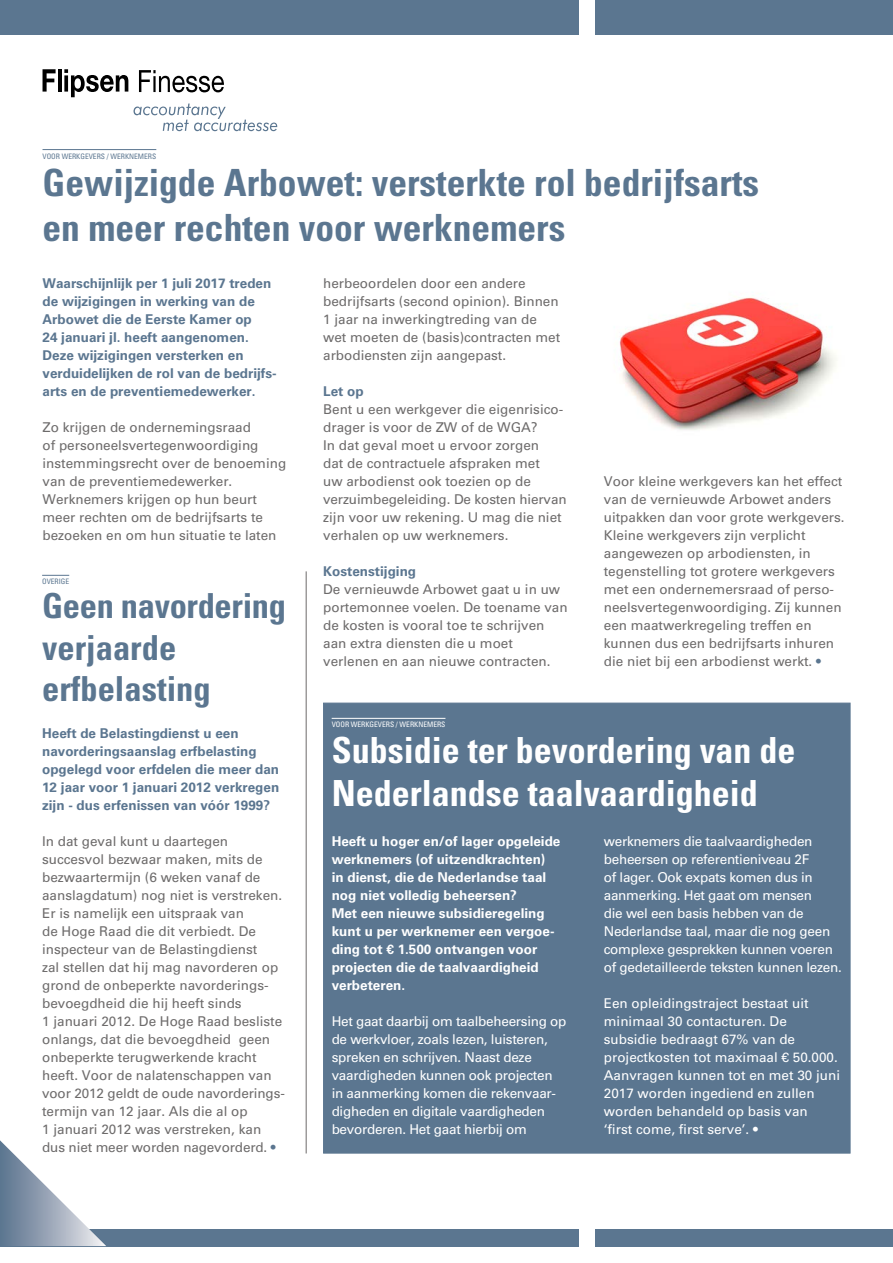
<style>
.page{position:relative;width:893px;height:1263px;background:#fff}
.page>*{position:absolute;margin:0;border:0;box-sizing:border-box;transform-origin:0 0}
.t1{font:700 condensed 37.5px/45px "Univers LT Std";color:#5b7690}
.t2{font:700 condensed 36px/43.2px "Univers LT Std";color:#fff}
.t3{font:700 condensed 34.5px/41.4px "Univers LT Std";color:#5b7690}
.t4{font:13.5px/18px "Univers LT Std";color:#6d6b6b}
.t5{font:13.5px/18px "Univers LT Std";letter-spacing:-.02em;color:#fff}
.t6{font:700 13.5px/18px "Univers LT Std";color:#5b7690}
.t7{font:700 13.5px/18px "Univers LT Std";color:#fff}
.t8{font:13.5px/18px "Univers LT Std";color:#fff}
.t9{font:condensed 7.5px "Univers LT Std";color:#5b7690}
.t10{font:condensed 7.5px "Univers LT Std";color:#fff}
.s1{color:#5b7690}
</style>
<div class="page">
<div style="left:595px;top:0;width:298px;height:34px;background:#5b7690"></div>
<div style="left:0;top:0;width:578px;height:34px;background:#5b7690"></div>
<div style="left:595px;top:1229px;width:298px;height:17px;background:#5b7690"></div>
<div style="left:0;top:1229px;width:578px;height:17px;background:#5b7690"></div>
<svg style="left:43px;top:69px;width:13px;height:23px"></svg>
<hr style="left:58px;top:69px;width:3px;height:23px;background:#000">
<svg style="left:64px;top:69px;width:64px;height:28px"></svg>
<svg style="left:139px;top:70px;width:85px;height:22px"></svg>
<svg style="left:134px;top:104px;width:143px;height:27px"></svg>
<svg style="left:0;top:1140px;width:106px;height:106px"></svg>
<div style="left:323px;top:703px;width:527px;height:450px;background:#5b7690"></div>
<hr style="left:43px;top:149px;width:113px;height:1px;background:#5b7690">
<hr style="left:332px;top:718px;width:113px;height:1px;background:#fff">
<hr style="left:306px;top:571px;width:1px;height:582px;background:#6d6b6b">
<svg style="left:42px;top:575px;width:27px;height:1px"></svg>
<img style="left:619px;top:296px;width:218px;height:134px">
<p class="t9" style="left:43px;top:151px;width:115px">VOOR WERKGEVERS / WERKNEMERS</p>
<h1 class="t1" style="left:43px;top:160px;width:718px">Gewijzigde Arbowet: versterkte rol bedrijfsarts en meer rechten voor werknemers</h1>
<p class="t6" style="left:43px;top:274px;width:236px">Waarschijnlijk per 1 juli 2017 treden de wijzigingen in werking van de Arbowet die de Eerste Kamer op<br>24 januari jl. heeft aangenomen.<br>Deze wijzigingen versterken en verduidelijken de rol van de bedrijfs&shy;arts en de preventiemedewerker.</p>
<p class="t4" style="left:43px;top:418px;width:245px">Zo krijgen de ondernemingsraad<br>of personeelsvertegenwoordiging instemmingsrecht over de benoeming van de preventiemedewerker.<br>Werknemers krijgen op hun beurt meer rechten om de bedrijfsarts te bezoeken en om hun situatie te laten</p>
<p class="t9" style="left:42px;top:577px;width:29px">OVERIGE</p>
<h3 class="t3" style="left:42px;top:585px;width:245px">Geen navordering verjaarde erfbelasting</h3>
<p class="t6" style="left:42px;top:724px;width:239px">Heeft de Belastingdienst u een navorderingsaanslag erfbelasting opgelegd voor erfdelen die meer dan 12 jaar voor 1 januari 2012 verkregen zijn - dus erfenissen van vóór 1999?</p>
<p class="t4" style="left:42px;top:832px;width:244px">In dat geval kunt u daartegen succesvol bezwaar maken, mits de bezwaartermijn (6 weken vanaf de aanslagdatum) nog niet is verstreken.<br>Er is namelijk een uitspraak van<br>de Hoge Raad die dit verbiedt. De inspecteur van de Belastingdienst<br>zal stellen dat hij mag navorderen op grond de onbeperkte navorderings&shy;bevoegdheid die hij heeft sinds<br>1 januari 2012. De Hoge Raad besliste onlangs, dat die bevoegdheid geen onbeperkte terugwerkende kracht heeft. Voor de nalatenschappen van voor 2012 geldt de oude navorderings&shy;termijn van 12 jaar. Als die al op<br>1 januari 2012 was verstreken, kan dus niet meer worden nagevorderd. <span class="s1">•</span></p>
<p class="t4" style="left:323px;top:274px;width:239px">herbeoordelen door een andere bedrijfsarts (second opinion). Binnen 1 jaar na inwerkingtreding van de wet moeten de (basis)contracten met arbodiensten zijn aangepast.</p>
<p class="t6" style="left:323px;top:382px;width:42px">Let op</p>
<p class="t4" style="left:323px;top:400px;width:245px">Bent u een werkgever die eigenrisico&shy;drager is voor de ZW of de WGA?<br>In dat geval moet u ervoor zorgen<br>dat de contractuele afspraken met<br>uw arbodienst ook toezien op de verzuimbegeleiding. De kosten hiervan zijn voor uw rekening. U mag die niet verhalen op uw werknemers.</p>
<p class="t6" style="left:323px;top:562px;width:95px">Kostenstijging</p>
<p class="t4" style="left:323px;top:580px;width:246px">De vernieuwde Arbowet gaat u in uw portemonnee voelen. De toename van de kosten is vooral toe te schrijven aan extra diensten die u moet verlenen en aan nieuwe contracten.</p>
<p class="t4" style="left:604px;top:472px;width:242px">Voor kleine werkgevers kan het effect van de vernieuwde Arbowet anders uitpakken dan voor grote werkgevers.<br>Kleine werkgevers zijn verplicht aangewezen op arbodiensten, in tegenstelling tot grotere werkgevers met een ondernemersraad of perso&shy;neelsvertegenwoordiging. Zij kunnen een maatwerkregeling treffen en kunnen dus een bedrijfsarts inhuren die niet bij een arbodienst werkt. <span class="s1">•</span></p>
<p class="t10" style="left:332px;top:720px;width:115px">VOOR WERKGEVERS / WERKNEMERS</p>
<h2 class="t2" style="left:332px;top:728px;width:465px">Subsidie ter bevordering van de<br>Nederlandse taalvaardigheid</h2>
<p class="t5" style="left:604px;top:832px;width:240px">werknemers die taalvaardigheden beheersen op referentieniveau 2F<br>of lager. Ook expats komen dus in aanmerking. Het gaat om mensen<br>die wel een basis hebben van de Nederlandse taal, maar die nog geen complexe gesprekken kunnen voeren of gedetailleerde teksten kunnen lezen.</p>
<p class="t8" style="left:604px;top:994px;width:238px">Een opleidingstraject bestaat uit minimaal 30 contacturen. De subsidie bedraagt 67% van de projectkosten tot maximaal € 50.000.<br>Aanvragen kunnen tot en met 30 juni<br>2017 worden ingediend en zullen worden behandeld op basis van<br>‘first come, first serve’. •</p>
<p class="t7" style="left:332px;top:832px;width:230px">Heeft u hoger en/of lager opgeleide werknemers (of uitzendkrachten) in dienst, die de Nederlandse taal nog niet volledig beheersen?<br>Met een nieuwe subsidieregeling kunt u per werknemer een vergoe&shy;ding tot € 1.500 ontvangen voor projecten die de taalvaardigheid verbeteren.</p>
<p class="t5" style="left:332px;top:1012px;width:236px">Het gaat daarbij om taalbeheersing op de werkvloer, zoals lezen, luisteren, spreken en schrijven. Naast deze vaardigheden kunnen ook projecten in aanmerking komen die rekenvaar&shy;digheden en digitale vaardigheden bevorderen. Het gaat hierbij om</p>
</div>
